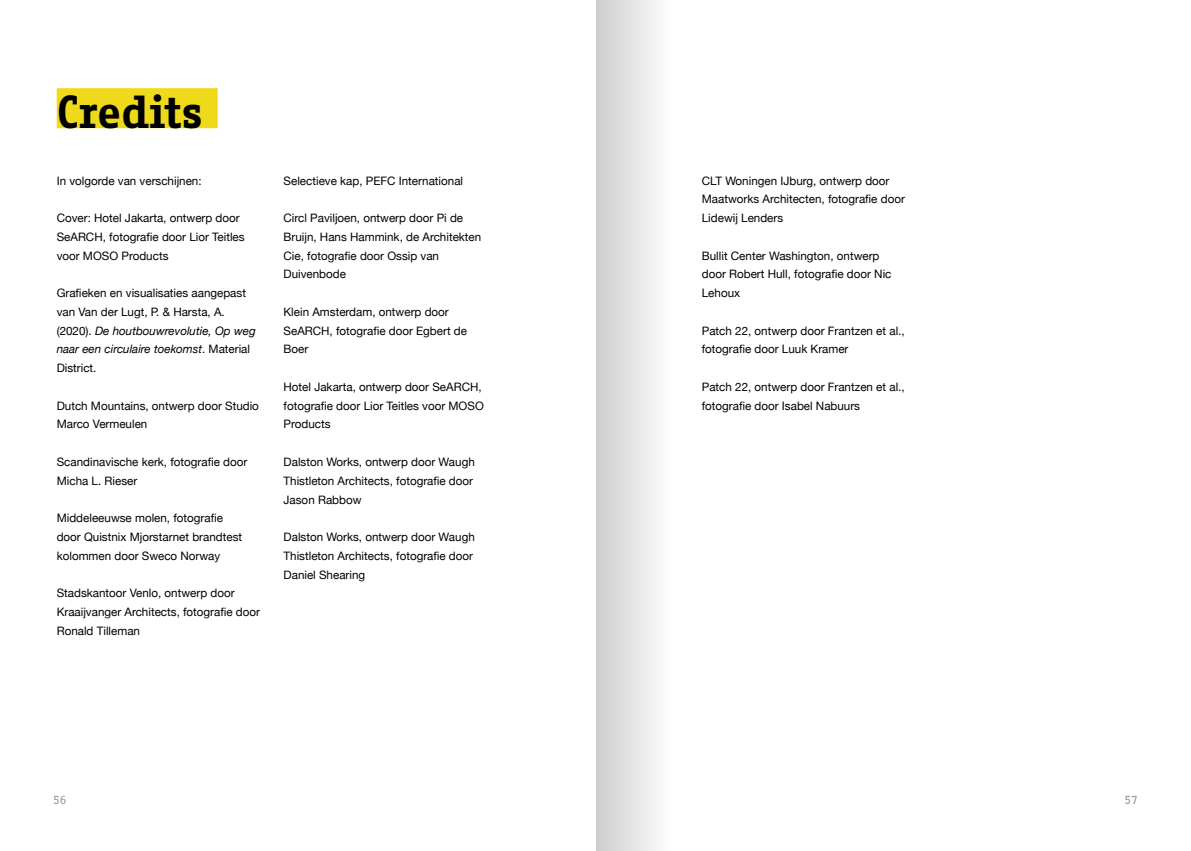
<style>
.page{position:relative;width:1191px;height:851px;background:#fff}
.page>*{position:absolute;margin:0;border:0;box-sizing:border-box;transform-origin:0 0}
.HOOFDSTUK-ARTIKEL_TI{font:700 45px "Fago Office Serif";color:#000}
.BROODTEKST{font:11.62px/18.8px "Helvetica Neue";color:#000}
.t1{font:11.62px "Fago Office Serif";color:#939393}
.s1{font-style:italic}
</style>
<div class="page">
<div style="left:57px;top:88px;width:161px;height:40px;background:#eeda1b"></div>
<div style="left:596px;top:0;width:75px;height:850px;background:linear-gradient(to right,#cdcdcd,#fefefe)"></div>
<p class="HOOFDSTUK-ARTIKEL_TI" style="left:57px;top:87px;width:148px">Credits</p>
<p class="BROODTEKST" style="left:57px;top:172px;width:146px">In volgorde van verschijnen:</p>
<p class="BROODTEKST" style="left:57px;top:209px;width:189px">Cover: Hotel Jakarta, ontwerp door<br>SeARCH, fotografie door Lior Teitles voor MOSO Products</p>
<p class="BROODTEKST" style="left:57px;top:284px;width:200px">Grafieken en visualisaties aangepast van Van der Lugt, P. &amp; Harsta, A. (2020). <span class="s1">De houtbouwrevolutie, Op weg naar een circulaire toekomst</span>. Material<br>District.</p>
<p class="BROODTEKST" style="left:57px;top:397px;width:204px">Dutch Mountains, ontwerp door Studio<br>Marco Vermeulen</p>
<p class="BROODTEKST" style="left:57px;top:453px;width:192px">Scandinavische kerk, fotografie door<br>Micha L. Rieser</p>
<p class="BROODTEKST" style="left:57px;top:509px;width:187px">Middeleeuwse molen, fotografie door Quistnix Mjorstarnet brandtest kolommen door Sweco Norway</p>
<p class="BROODTEKST" style="left:57px;top:584px;width:205px">Stadskantoor Venlo, ontwerp door<br>Kraaijvanger Architects, fotografie door<br>Ronald Tilleman</p>
<p class="BROODTEKST" style="left:283px;top:172px;width:181px">Selectieve kap, PEFC International</p>
<p class="BROODTEKST" style="left:283px;top:209px;width:199px">Circl Paviljoen, ontwerp door Pi de<br>Bruijn, Hans Hammink, de Architekten<br>Cie, fotografie door Ossip van<br>Duivenbode</p>
<p class="BROODTEKST" style="left:283px;top:303px;width:185px">Klein Amsterdam, ontwerp door<br>SeARCH, fotografie door Egbert de<br>Boer</p>
<p class="BROODTEKST" style="left:283px;top:378px;width:202px">Hotel Jakarta, ontwerp door SeARCH, fotografie door Lior Teitles voor MOSO<br>Products</p>
<p class="BROODTEKST" style="left:283px;top:453px;width:193px">Dalston Works, ontwerp door Waugh<br>Thistleton Architects, fotografie door<br>Jason Rabbow</p>
<p class="BROODTEKST" style="left:283px;top:528px;width:193px">Dalston Works, ontwerp door Waugh<br>Thistleton Architects, fotografie door<br>Daniel Shearing</p>
<p class="BROODTEKST" style="left:702px;top:172px;width:205px">CLT Woningen IJburg, ontwerp door<br>Maatworks Architecten, fotografie door<br>Lidewij Lenders</p>
<p class="BROODTEKST" style="left:702px;top:247px;width:191px">Bullit Center Washington, ontwerp door Robert Hull, fotografie door Nic<br>Lehoux</p>
<p class="BROODTEKST" style="left:702px;top:322px;width:204px">Patch 22, ontwerp door Frantzen et al., fotografie door Luuk Kramer</p>
<p class="BROODTEKST" style="left:702px;top:378px;width:204px">Patch 22, ontwerp door Frantzen et al., fotografie door Isabel Nabuurs</p>
<p class="t1" style="left:53px;top:793px;width:15px">56</p>
<p class="t1" style="left:1124px;top:793px;width:15px">57</p>
</div>
